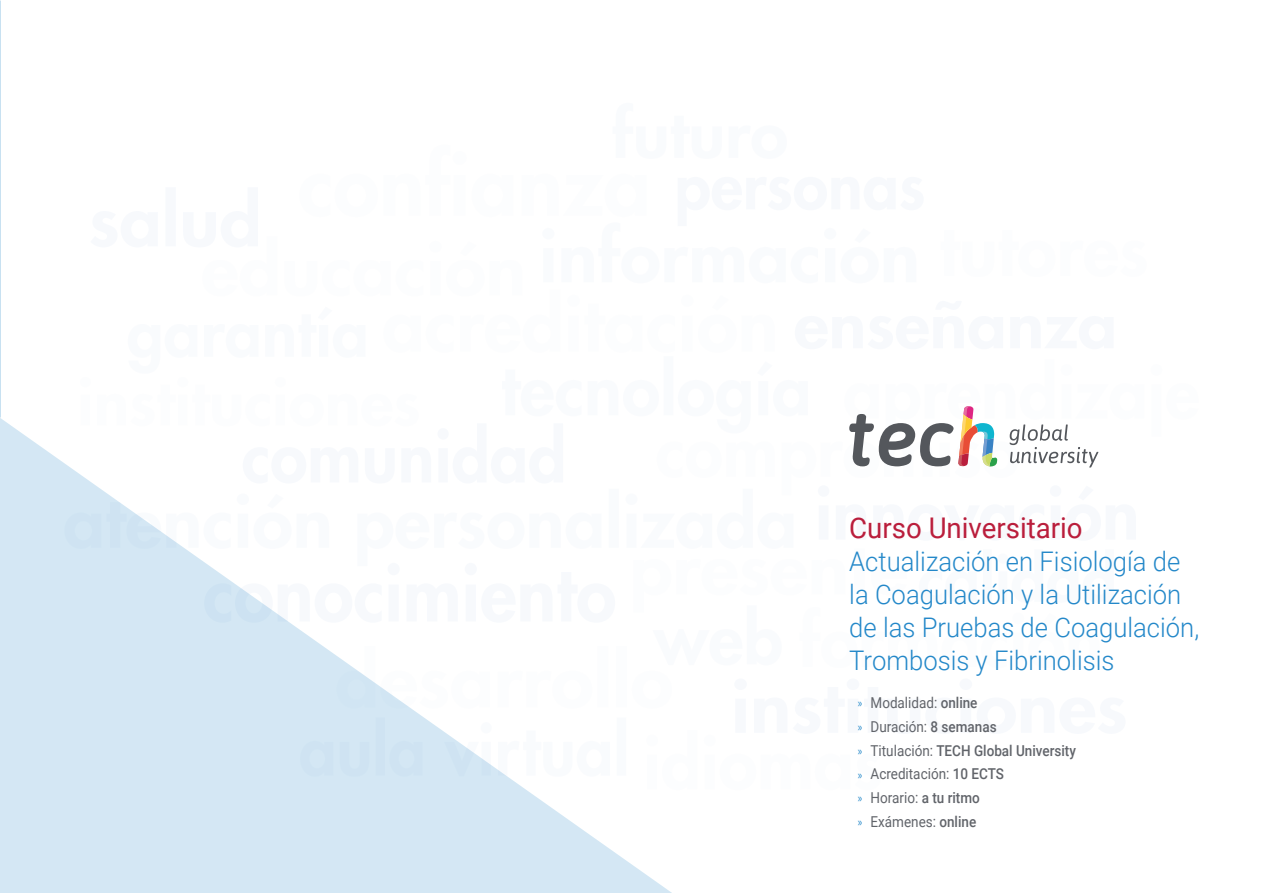
<style>
.page{position:relative;width:1263px;height:893px;background:#fff}
.page>*{position:absolute;margin:0;border:0;box-sizing:border-box;transform-origin:0 0}
.t1{font:28.5px "Roboto";color:#ba1e3c}
.t2{font:300 27px/33px "Roboto";color:#2488c9;scale:.95 1}
.t3{font:15px/23.7px "Roboto";color:#61646a;scale:.9 1}
.s1{font-family:"Myriad Pro";font-size:12px;color:#2488c9}
.s2{font-weight:500}
</style>
<div class="page">
<svg style="left:0;top:418px;width:672px;height:475px;background:#d8e9f5"></svg>
<svg style="left:64px;top:406px;width:1035px;height:384px"></svg>
<h1 class="t1" style="left:849px;top:508px;width:235px">Curso Universitario</h1>
<h2 class="t2" style="left:849px;top:544px;width:370px">Actualización en Fisiología de la Coagulación y la Utilización de las Pruebas de Coagulación,<br>Trombosis y Fibrinolisis</h2>
<p class="t3" style="left:858px;top:690px;width:244px"><span class="s1">»</span> Modalidad: <span class="s2">online<br></span><span class="s1">»</span> Duración: <span class="s2">8 semanas<br></span><span class="s1">»</span> Titulación: <span class="s2">TECH Global University </span><span class="s1">»</span> Acreditación: <span class="s2">10 ECTS<br></span><span class="s1">»</span> Horario: <span class="s2">a tu ritmo<br></span><span class="s1">»</span> Exámenes: <span class="s2">online</span></p>
</div>
